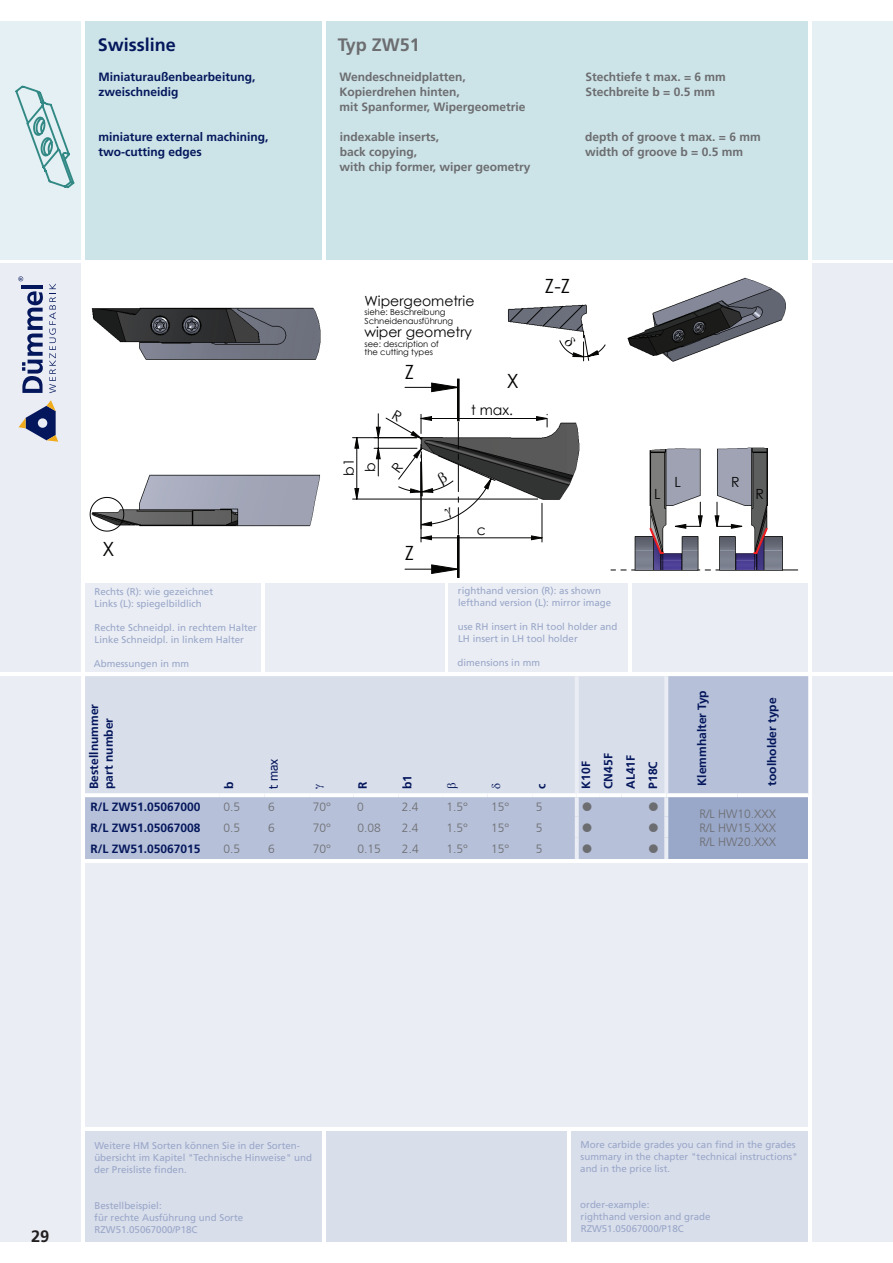
<style>
.page{position:relative;width:893px;height:1263px;background:#fff}
.page>*{position:absolute;margin:0;border:0;box-sizing:border-box;transform-origin:0 0}
.t1{font:19.65px "Century Gothic";color:#040503}
.t2{font:700 18px "Frutiger LT Com";color:#04175c}
.t3{font:700 18px "Frutiger LT Com";color:#6c6d70}
.t4{font:700 16.5px "Frutiger LT Com";color:#231f20}
.t5{font:13.95px "Century Gothic";color:#040503}
.t6{font:700 12px/15px "Frutiger LT Com";color:#6c6d70}
.t7{font:700 12px/22.4px "Frutiger LT Com";color:#04175c}
.t8{font:300 12px/14.4px "Frutiger LT Com";color:#6c6d70;text-align:justify}
.t9{font:12px "Tahoma";color:#04175c}
.t10{font:9.75px/12px "Frutiger LT Com";color:#99a7c8}
.t11{font:8.4px/8.1px "Century Gothic";color:#040503}
</style>
<div class="page">
<div style="left:0;top:21px;width:81px;height:238px;background:#e4f0f3"></div>
<div style="left:812px;top:21px;width:81px;height:238px;background:#e4f0f3"></div>
<div style="left:0;top:264px;width:81px;height:408px;background:#eaedf4"></div>
<div style="left:812px;top:264px;width:81px;height:408px;background:#eaedf4"></div>
<div style="left:0;top:676px;width:81px;height:566px;background:#eaedf4"></div>
<div style="left:85px;top:21px;width:237px;height:238px;background:#cce3e7"></div>
<div style="left:326px;top:21px;width:482px;height:238px;background:#cce3e7"></div>
<div style="left:85px;top:584px;width:175px;height:88px;background:#eaedf4"></div>
<div style="left:265px;top:584px;width:179px;height:88px;background:#eaedf4"></div>
<div style="left:449px;top:584px;width:179px;height:88px;background:#eaedf4"></div>
<div style="left:632px;top:584px;width:176px;height:88px;background:#eaedf4"></div>
<div style="left:812px;top:676px;width:81px;height:566px;background:#eaedf4"></div>
<div style="left:85px;top:1131px;width:237px;height:111px;background:#d9deeb"></div>
<div style="left:326px;top:1131px;width:241px;height:111px;background:#d9deeb"></div>
<div style="left:571px;top:1131px;width:237px;height:111px;background:#d9deeb"></div>
<svg style="left:19px;top:400px;width:39px;height:42px"></svg>
<svg style="left:22px;top:291px;width:21px;height:102px"></svg>
<hr style="left:21px;top:285px;width:22px;height:4px;background:#04175c">
<svg style="left:18px;top:276px;width:5px;height:5px"></svg>
<svg style="left:49px;top:284px;width:7px;height:109px"></svg>
<svg style="left:15px;top:85px;width:60px;height:104px"></svg>
<svg style="left:85px;top:676px;width:723px;height:183px;background:#c9d1e2"></svg>
<div style="left:666px;top:795px;width:142px;height:64px;background:#99a7c8"></div>
<hr style="left:85px;top:793px;width:135px;height:4px;background:#fff">
<hr style="left:220px;top:793px;width:44px;height:4px;background:#fff">
<hr style="left:264px;top:793px;width:45px;height:4px;background:#fff">
<hr style="left:309px;top:793px;width:45px;height:4px;background:#fff">
<hr style="left:354px;top:793px;width:44px;height:4px;background:#fff">
<hr style="left:398px;top:793px;width:45px;height:4px;background:#fff">
<hr style="left:443px;top:793px;width:45px;height:4px;background:#fff">
<hr style="left:488px;top:793px;width:44px;height:4px;background:#fff">
<hr style="left:532px;top:793px;width:45px;height:4px;background:#fff">
<svg style="left:666px;top:793px;width:71px;height:4px"></svg>
<hr style="left:575px;top:676px;width:4px;height:117px;background:#eaedf4">
<hr style="left:664px;top:676px;width:4px;height:117px;background:#eaedf4">
<svg style="left:664px;top:797px;width:4px;height:19px"></svg>
<svg style="left:664px;top:816px;width:4px;height:22px"></svg>
<svg style="left:664px;top:838px;width:4px;height:21px"></svg>
<hr style="left:577px;top:793px;width:22px;height:4px;background:#fff">
<hr style="left:599px;top:793px;width:23px;height:4px;background:#fff">
<hr style="left:622px;top:793px;width:22px;height:4px;background:#fff">
<hr style="left:644px;top:793px;width:22px;height:4px;background:#fff">
<svg style="left:737px;top:793px;width:71px;height:4px"></svg>
<hr style="left:575px;top:797px;width:4px;height:19px;background:#eaedf4">
<hr style="left:575px;top:816px;width:4px;height:22px;background:#eaedf4">
<hr style="left:575px;top:838px;width:4px;height:21px;background:#eaedf4">
<div style="left:85px;top:864px;width:723px;height:263px;background:#eaedf4"></div>
<img style="left:720px;top:277px;width:66px;height:67px">
<img style="left:91px;top:307px;width:230px;height:53px">
<img style="left:106px;top:437px;width:269px;height:90px">
<img style="left:610px;top:447px;width:189px;height:124px">
<img style="left:548px;top:422px;width:75px;height:103px">
<img style="left:457px;top:287px;width:263px;height:92px">
<svg style="left:89px;top:497px;width:36px;height:35px"></svg>
<svg style="left:698px;top:570px;width:21px;height:1px"></svg>
<svg style="left:782px;top:570px;width:16px;height:1px"></svg>
<svg style="left:611px;top:570px;width:24px;height:1px"></svg>
<hr style="left:353px;top:499px;width:185px;height:1px;background:#040503">
<hr style="left:353px;top:437px;width:64px;height:1px;background:#040503">
<hr style="left:374px;top:448px;width:43px;height:1px;background:#040503">
<svg style="left:648px;top:502px;width:121px;height:53px"></svg>
<svg style="left:354px;top:437px;width:6px;height:63px"></svg>
<svg style="left:316px;top:784px;width:8px;height:5px"></svg>
<svg style="left:447px;top:783px;width:11px;height:5px"></svg>
<svg style="left:492px;top:783px;width:8px;height:5px"></svg>
<svg style="left:583px;top:802px;width:8px;height:9px"></svg>
<svg style="left:649px;top:802px;width:9px;height:9px"></svg>
<svg style="left:583px;top:823px;width:8px;height:9px"></svg>
<svg style="left:649px;top:823px;width:9px;height:9px"></svg>
<svg style="left:583px;top:844px;width:8px;height:9px"></svg>
<svg style="left:649px;top:844px;width:9px;height:9px"></svg>
<svg style="left:509px;top:304px;width:97px;height:58px"></svg>
<svg style="left:375px;top:379px;width:173px;height:199px"></svg>
<h2 class="t2" style="left:98px;top:34px;width:80px">Swissline</h2>
<p class="t7" style="left:98px;top:69px;width:158px;line-height:15px">Miniaturaußenbearbeitung, zweischneidig</p>
<p class="t7" style="left:98px;top:129px;width:172px;line-height:15px">miniature external machining, two-cutting edges</p>
<h1 class="t1" style="left:103px;top:535px;width:13px">X</h1>
<p class="t10" style="left:94px;top:585px;width:120px">Rechts (R): wie gezeichnet<br>Links (L): spiegelbildlich</p>
<p class="t10" style="left:94px;top:621px;width:164px">Rechte Schneidpl. in rechtem Halter<br>Linke Schneidpl. in linkem Halter</p>
<p class="t10" style="left:94px;top:657px;width:97px">Abmessungen in mm</p>
<p class="t7" style="left:87px;top:789px;width:86px;line-height:14.4px;rotate:-90deg">Bestellnummer part number</p>
<p class="t7" style="left:218px;top:789px;width:9px;rotate:-90deg">b</p>
<p class="t9" style="left:265px;top:789px;width:32px;rotate:-90deg">t max</p>
<h2 class="t3" style="left:338px;top:34px;width:84px">Typ ZW51</h2>
<p class="t6" style="left:339px;top:69px;width:188px">Wendeschneidplatten,<br>Kopierdrehen hinten,<br>mit Spanformer, Wipergeometrie</p>
<p class="t6" style="left:339px;top:129px;width:192px">indexable inserts,<br>back copying,<br>with chip former, wiper geometry</p>
<p class="t6" style="left:585px;top:69px;width:142px">Stechtiefe t max. = 6 mm<br>Stechbreite b = 0.5 mm</p>
<p class="t6" style="left:585px;top:129px;width:177px">depth of groove t max. = 6 mm width of groove b = 0.5 mm</p>
<h3 class="t5" style="left:364px;top:291px;width:111px">Wipergeometrie</h3>
<h3 class="t5" style="left:364px;top:322px;width:109px">wiper geometry</h3>
<p class="t11" style="left:364px;top:308px;width:90px">siehe: Beschreibung<br>Schneidenausführung</p>
<p class="t11" style="left:364px;top:340px;width:76px">see: description of the cutting types</p>
<h1 class="t1" style="left:405px;top:358px;width:11px">Z</h1>
<h1 class="t1" style="left:507px;top:367px;width:13px">X</h1>
<h3 class="t5" style="left:471px;top:401px;width:43px">t max.</h3>
<h3 class="t5" style="left:339px;top:476px;width:19px;rotate:-90deg">b1</h3>
<h3 class="t5" style="left:360px;top:472px;width:11px;rotate:-90deg">b</h3>
<h1 class="t1" style="left:405px;top:540px;width:11px">Z</h1>
<h3 class="t5" style="left:477px;top:520px;width:11px">c</h3>
<h1 class="t1" style="left:545px;top:272px;width:27px">Z-Z</h1>
<h3 class="t5" style="left:654px;top:485px;width:8px">L</h3>
<h3 class="t5" style="left:675px;top:472px;width:8px">L</h3>
<h3 class="t5" style="left:731px;top:472px;width:10px">R</h3>
<h3 class="t5" style="left:755px;top:485px;width:10px">R</h3>
<p class="t10" style="left:458px;top:585px;width:155px">righthand version (R): as shown lefthand version (L): mirror image</p>
<p class="t10" style="left:458px;top:621px;width:161px">use RH insert in RH tool holder and<br>LH insert in LH tool holder</p>
<p class="t10" style="left:458px;top:657px;width:84px">dimensions in mm</p>
<p class="t7" style="left:351px;top:789px;width:9px;rotate:-90deg">R</p>
<p class="t7" style="left:396px;top:789px;width:16px;rotate:-90deg">b1</p>
<p class="t7" style="left:530px;top:789px;width:7px;rotate:-90deg">c</p>
<p class="t7" style="left:575px;top:789px;width:37px;rotate:-90deg">K10F<br>CN45F<br>AL41F<br>P18C</p>
<p class="t7" style="left:691px;top:786px;width:97px;rotate:-90deg">Klemmhalter Typ</p>
<p class="t7" style="left:761px;top:786px;width:90px;rotate:-90deg">toolholder type</p>
<p class="t7" style="left:90px;top:795px;width:112px">R/L ZW51.05067000</p>
<p class="t8" style="left:223px;top:799px;width:18px">0.5</p>
<p class="t8" style="left:268px;top:799px;width:8px">6</p>
<p class="t8" style="left:313px;top:799px;width:20px">70°</p>
<p class="t8" style="left:357px;top:799px;width:8px">0</p>
<p class="t8" style="left:402px;top:799px;width:18px">2.4</p>
<p class="t8" style="left:447px;top:799px;width:23px">1.5°</p>
<p class="t8" style="left:491px;top:799px;width:20px">15°</p>
<p class="t8" style="left:536px;top:799px;width:8px">5</p>
<p class="t7" style="left:90px;top:816px;width:112px">R/L ZW51.05067008</p>
<p class="t8" style="left:223px;top:820px;width:18px">0.5</p>
<p class="t8" style="left:268px;top:820px;width:8px">6</p>
<p class="t8" style="left:313px;top:820px;width:20px">70°</p>
<p class="t8" style="left:357px;top:820px;width:25px">0.08</p>
<p class="t8" style="left:402px;top:820px;width:18px">2.4</p>
<p class="t8" style="left:447px;top:820px;width:23px">1.5°</p>
<p class="t8" style="left:491px;top:820px;width:20px">15°</p>
<p class="t8" style="left:536px;top:820px;width:8px">5</p>
<p class="t7" style="left:90px;top:837px;width:112px">R/L ZW51.05067015</p>
<p class="t8" style="left:223px;top:841px;width:18px">0.5</p>
<p class="t8" style="left:268px;top:841px;width:8px">6</p>
<p class="t8" style="left:313px;top:841px;width:20px">70°</p>
<p class="t8" style="left:357px;top:841px;width:25px">0.15</p>
<p class="t8" style="left:402px;top:841px;width:18px">2.4</p>
<p class="t8" style="left:447px;top:841px;width:23px">1.5°</p>
<p class="t8" style="left:491px;top:841px;width:20px">15°</p>
<p class="t8" style="left:536px;top:841px;width:8px">5</p>
<p class="t8" style="left:699px;top:806px;width:78px">R/L HW10.XXX R/L HW15.XXX R/L HW20.XXX</p>
<h3 class="t4" style="left:31px;top:1226px;width:20px">29</h3>
<p class="t10" style="left:94px;top:1139px;width:219px">Weitere HM Sorten können Sie in der Sorten&shy;übersicht im Kapitel "Technische Hinweise" und der Preisliste finden.</p>
<p class="t10" style="left:94px;top:1199px;width:150px">Bestellbeispiel:<br>für rechte Ausführung und Sorte<br>RZW51.05067000/P18C</p>
<p class="t10" style="left:580px;top:1139px;width:219px">More carbide grades you can find in the grades summary in the chapter "technical instructions" and in the price list.</p>
<p class="t10" style="left:580px;top:1199px;width:132px">order-example:<br>righthand version and grade<br>RZW51.05067000/P18C</p>
</div>
